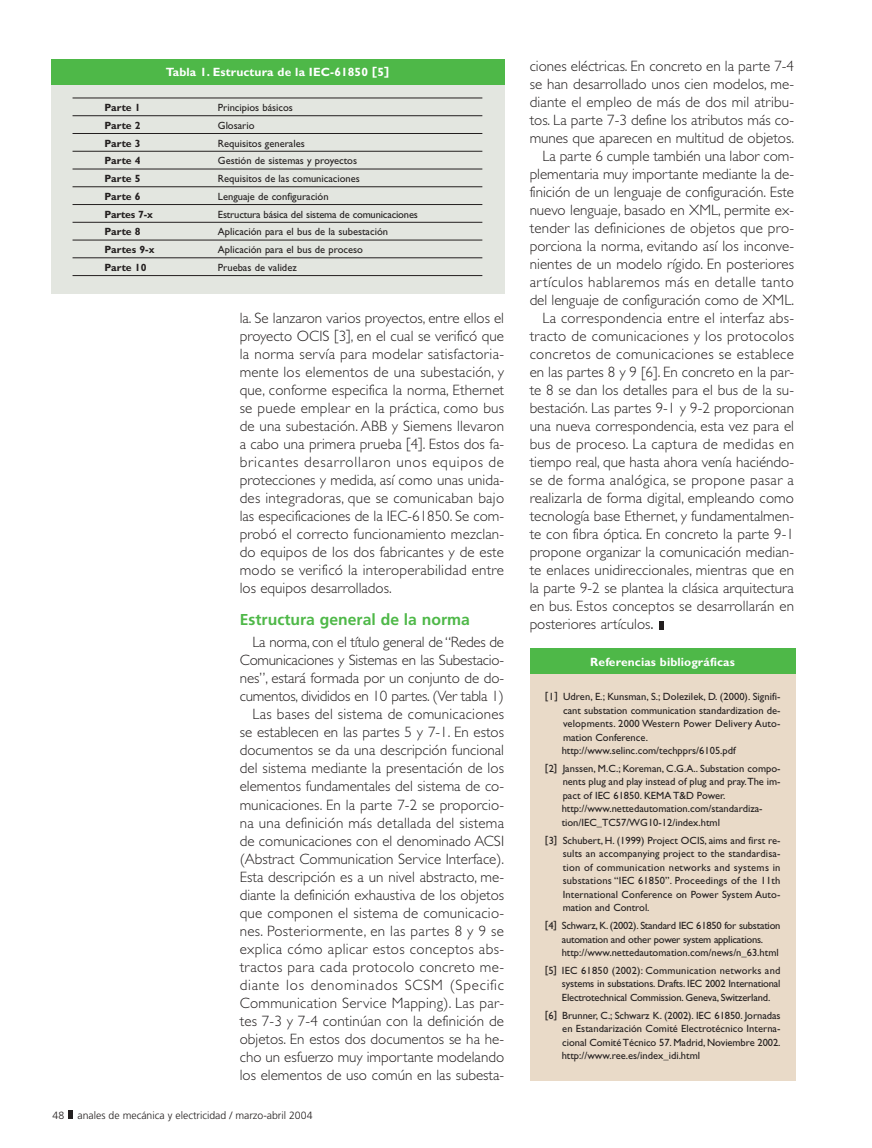
<style>
.page{position:relative;width:872px;height:1148px;background:#fff}
.page>*{position:absolute;margin:0;border:0;box-sizing:border-box;transform-origin:0 0}
.t1{font:700 15.75px "Frutiger";color:#4eb848}
.t2{font:300 15px/18px "Gill Sans";color:#231f1f;text-align:justify}
.t3{font:300 15px "Gill Sans";letter-spacing:.025em;color:#231f1f}
.t4{font:300 15px "Gill Sans";letter-spacing:.03em;color:#231f1f}
.t5{font:300 15px "Gill Sans";letter-spacing:.02em;color:#231f1f}
.t6{font:700 12px "Gill Sans";letter-spacing:.01em;color:#fff}
.t7{font:10.5px/13.5px "Gill Sans";color:#231f1f;text-align:justify}
.t8{font:10.5px/13.5px "Gill Sans";letter-spacing:-.02em;color:#231f1f}
.t9{font:700 10.5px "Gill Sans";color:#231f1f}
.t10{font:300 10.5px "Frutiger";color:#231f1f}
.s1{font-size:18px}
</style>
<div class="page">
<svg style="left:659px;top:621px;width:4px;height:8px"></svg>
<svg style="left:69px;top:1110px;width:4px;height:8px"></svg>
<div style="left:529px;top:648px;width:266px;height:432px;background:#e9dac8"></div>
<div style="left:529px;top:648px;width:266px;height:26px;background:#4eb848"></div>
<div style="left:51px;top:59px;width:453px;height:234px;background:#e3e6e0"></div>
<div style="left:51px;top:59px;width:453px;height:26px;background:#4eb848"></div>
<hr style="left:72px;top:98px;width:410px;height:1px;background:#231f1f">
<hr style="left:72px;top:115px;width:410px;height:1px;background:#231f1f">
<hr style="left:72px;top:133px;width:410px;height:1px;background:#231f1f">
<hr style="left:72px;top:151px;width:410px;height:1px;background:#231f1f">
<hr style="left:72px;top:169px;width:410px;height:1px;background:#231f1f">
<hr style="left:72px;top:186px;width:410px;height:1px;background:#231f1f">
<hr style="left:72px;top:204px;width:410px;height:1px;background:#231f1f">
<hr style="left:72px;top:222px;width:410px;height:1px;background:#231f1f">
<hr style="left:72px;top:240px;width:410px;height:1px;background:#231f1f">
<hr style="left:72px;top:257px;width:410px;height:1px;background:#231f1f">
<hr style="left:72px;top:275px;width:410px;height:1px;background:#231f1f">
<p class="t6" style="left:166px;top:68px;width:225px">Tabla 1. Estructura de la IEC-61850 [5]</p>
<p class="t9" style="left:105px;top:104px;width:38px">Parte 1</p>
<p class="t7" style="left:218px;top:102px;width:77px">Principios básicos</p>
<p class="t9" style="left:105px;top:122px;width:38px">Parte 2</p>
<p class="t7" style="left:218px;top:120px;width:38px">Glosario</p>
<p class="t9" style="left:105px;top:139px;width:38px">Parte 3</p>
<p class="t7" style="left:218px;top:137px;width:88px">Requisitos generales</p>
<p class="t9" style="left:105px;top:157px;width:38px">Parte 4</p>
<p class="t7" style="left:218px;top:155px;width:141px">Gestión de sistemas y proyectos</p>
<p class="t9" style="left:105px;top:175px;width:38px">Parte 5</p>
<p class="t7" style="left:218px;top:173px;width:143px">Requisitos de las comunicaciones</p>
<p class="t9" style="left:105px;top:193px;width:38px">Parte 6</p>
<p class="t7" style="left:218px;top:191px;width:112px">Lenguaje de configuración</p>
<p class="t9" style="left:105px;top:210px;width:50px">Partes 7-x</p>
<p class="t7" style="left:218px;top:208px;width:201px">Estructura básica del sistema de comunicaciones</p>
<p class="t9" style="left:105px;top:228px;width:38px">Parte 8</p>
<p class="t7" style="left:218px;top:226px;width:172px">Aplicación para el bus de la subestación</p>
<p class="t9" style="left:105px;top:246px;width:51px">Partes 9-x</p>
<p class="t7" style="left:218px;top:244px;width:146px">Aplicación para el bus de proceso</p>
<p class="t9" style="left:105px;top:264px;width:43px">Parte 10</p>
<p class="t7" style="left:218px;top:262px;width:80px">Pruebas de validez</p>
<p class="t2" style="left:240px;top:311px;width:266px">la. Se lanzaron varios proyectos, entre ellos el proyecto OCIS [3], en el cual se verificó que la norma servía para modelar satisfactoria&shy;mente los elementos de una subestación, y que, conforme especifica la norma, Ethernet se puede emplear en la práctica, como bus de una subestación. ABB y Siemens llevaron a cabo una primera prueba [4]. Estos dos fa&shy;bricantes desarrollaron unos equipos de protecciones y medida, así como unas unida&shy;des integradoras, que se comunicaban bajo las especificaciones de la IEC-61850. Se com&shy;probó el correcto funcionamiento mezclan&shy;do equipos de los dos fabricantes y de este modo se verificó la interoperabilidad entre los equipos desarrollados.</p>
<p class="t1" style="left:240px;top:613px;width:232px">Estructura general de la norma</p>
<p class="t2" style="left:240px;top:635px;width:266px;text-align:right">La norma, con el título general de “Redes de Comunicaciones y Sistemas en las Subestacio&shy;nes”, estará formada por un conjunto de do&shy;cumentos, divididos en 10 partes. (Ver tabla 1)<br>Las bases del sistema de comunicaciones se establecen en las partes 5 y 7-1. En estos documentos se da una descripción funcional del sistema mediante la presentación de los elementos fundamentales del sistema de co&shy;municaciones. En la parte 7-2 se proporcio&shy;na una definición más detallada del sistema de comunicaciones con el denominado ACSI (Abstract Communication Service Interface).<br>Esta descripción es a un nivel abstracto, me&shy;diante la definición exhaustiva de los objetos que componen el sistema de comunicacio&shy;nes. Posteriormente, en las partes 8 y 9 se explica cómo aplicar estos conceptos abs&shy;tractos para cada protocolo concreto me&shy;diante los denominados SCSM (Specific Communication Service Mapping). Las par&shy;tes 7-3 y 7-4 continúan con la definición de objetos. En estos dos documentos se ha he&shy;cho un esfuerzo muy importante modelando los elementos de uso común en las subesta-</p>
<p class="t10" style="left:53px;top:1110px;width:13px">48</p>
<p class="t10" style="left:77px;top:1110px;width:236px">anales de mecánica y electricidad / marzo-abril 2004</p>
<p class="t2" style="left:529px;top:59px;width:266px">ciones eléctricas. En concreto en la parte 7-4</p>
<p class="t2" style="left:529px;top:77px;width:266px">se han desarrollado unos cien modelos, me-</p>
<p class="t2" style="left:529px;top:95px;width:266px">diante el empleo de más de dos mil atribu-</p>
<p class="t2" style="left:529px;top:113px;width:266px">tos. La parte 7-3 define los atributos más co-</p>
<p class="t2" style="left:529px;top:131px;width:266px">munes que aparecen en multitud de objetos.</p>
<p class="t2" style="left:542px;top:149px;width:253px">La parte 6 cumple también una labor com-</p>
<p class="t2" style="left:529px;top:167px;width:266px">plementaria muy importante mediante la de-</p>
<p class="t2" style="left:529px;top:185px;width:266px">finición de un lenguaje de configuración. Este</p>
<p class="t2" style="left:529px;top:203px;width:266px">nuevo lenguaje, basado en XML, permite ex-</p>
<p class="t2" style="left:529px;top:221px;width:266px">tender las definiciones de objetos que pro-</p>
<p class="t2" style="left:529px;top:239px;width:266px">porciona la norma, evitando así los inconve-</p>
<p class="t2" style="left:529px;top:257px;width:266px">nientes de un modelo rígido. En posteriores</p>
<p class="t4" style="left:529px;top:277px;width:266px">artículos hablaremos más en detalle tanto</p>
<p class="t2" style="left:529px;top:293px;width:266px">del lenguaje de configuración como de XML.</p>
<p class="t2" style="left:542px;top:311px;width:253px">La correspondencia entre el interfaz abs-</p>
<p class="t5" style="left:529px;top:331px;width:266px">tracto de comunicaciones y los protocolos</p>
<p class="t3" style="left:529px;top:349px;width:266px">concretos de comunicaciones se establece</p>
<p class="t2" style="left:529px;top:365px;width:266px">en las partes 8 y 9 [6]. En concreto en la par-</p>
<p class="t2" style="left:529px;top:383px;width:266px">te 8 se dan los detalles para el bus de la su-</p>
<p class="t2" style="left:529px;top:401px;width:266px">bestación. Las partes 9-1 y 9-2 proporcionan</p>
<p class="t2" style="left:529px;top:419px;width:266px">una nueva correspondencia, esta vez para el</p>
<p class="t3" style="left:529px;top:439px;width:266px">bus de proceso. La captura de medidas en</p>
<p class="t2" style="left:529px;top:455px;width:266px">tiempo real, que hasta ahora venía haciéndo-</p>
<p class="t3" style="left:529px;top:475px;width:266px">se de forma analógica, se propone pasar a</p>
<p class="t2" style="left:529px;top:491px;width:266px">realizarla de forma digital, empleando como</p>
<p class="t2" style="left:529px;top:509px;width:266px">tecnología base Ethernet, y fundamentalmen-</p>
<p class="t2" style="left:529px;top:527px;width:266px">te con fibra óptica. En concreto la parte 9-1</p>
<p class="t2" style="left:529px;top:545px;width:266px">propone organizar la comunicación median-</p>
<p class="t2" style="left:529px;top:563px;width:266px">te enlaces unidireccionales, mientras que en</p>
<p class="t2" style="left:529px;top:581px;width:266px">la parte 9-2 se plantea la clásica arquitectura</p>
<p class="t2" style="left:529px;top:599px;width:266px">en bus. Estos conceptos se desarrollarán en</p>
<p class="t2" style="left:529px;top:617px;width:125px">posteriores artículos<span class="s1">.</span></p>
<p class="t6" style="left:590px;top:657px;width:146px">Referencias bibliográficas</p>
<p class="t7" style="left:561px;top:691px;width:220px;text-align:left;text-indent:-17px">[1] Udren, E.; Kunsman, S.; Dolezilek, D. (2000). Signifi&shy;cant substation communication standardization de&shy;velopments. 2000 Western Power Delivery Auto&shy;mation Conference. http://www.selinc.com/techpprs/6105.pdf</p>
<p class="t7" style="left:561px;top:763px;width:220px;text-align:left;text-indent:-17px">[2] Janssen, M.C.; Koreman, C.G.A.. Substation compo&shy;nents plug and play instead of plug and pray.The im&shy;pact of IEC 61850. KEMA T&amp;D Power. http://www.nettedautomation.com/standardiza&shy;tion/IEC_TC57/WG10-12/index.html</p>
<p class="t7" style="left:562px;top:834px;width:219px;text-indent:-18px">[3] Schubert, H. (1999) Project OCIS, aims and first re&shy;sults an accompanying project to the standardisa&shy;tion of communication networks and systems in substations “IEC 61850”. Proceedings of the 11th International Conference on Power System Auto&shy;mation and Control.</p>
<p class="t8" style="left:561px;top:920px;width:220px;text-indent:-17px">[4] Schwarz, K. (2002). Standard IEC 61850 for substation automation and other power system applications. http://www.nettedautomation.com/news/n_63.html</p>
<p class="t7" style="left:562px;top:964px;width:220px;text-indent:-17px">[5] IEC 61850 (2002): Communication networks and systems in substations. Drafts. IEC 2002 International Electrotechnical Commission. Geneva, Switzerland.</p>
<p class="t7" style="left:561px;top:1009px;width:220px;text-indent:-17px">[6] Brunner, C.; Schwarz K. (2002). IEC 61850. Jornadas en Estandarización Comité Electrotécnico Interna&shy;cional Comité Técnico 57. Madrid, Noviembre 2002. http://www.ree.es/index_idi.html</p>
</div>
